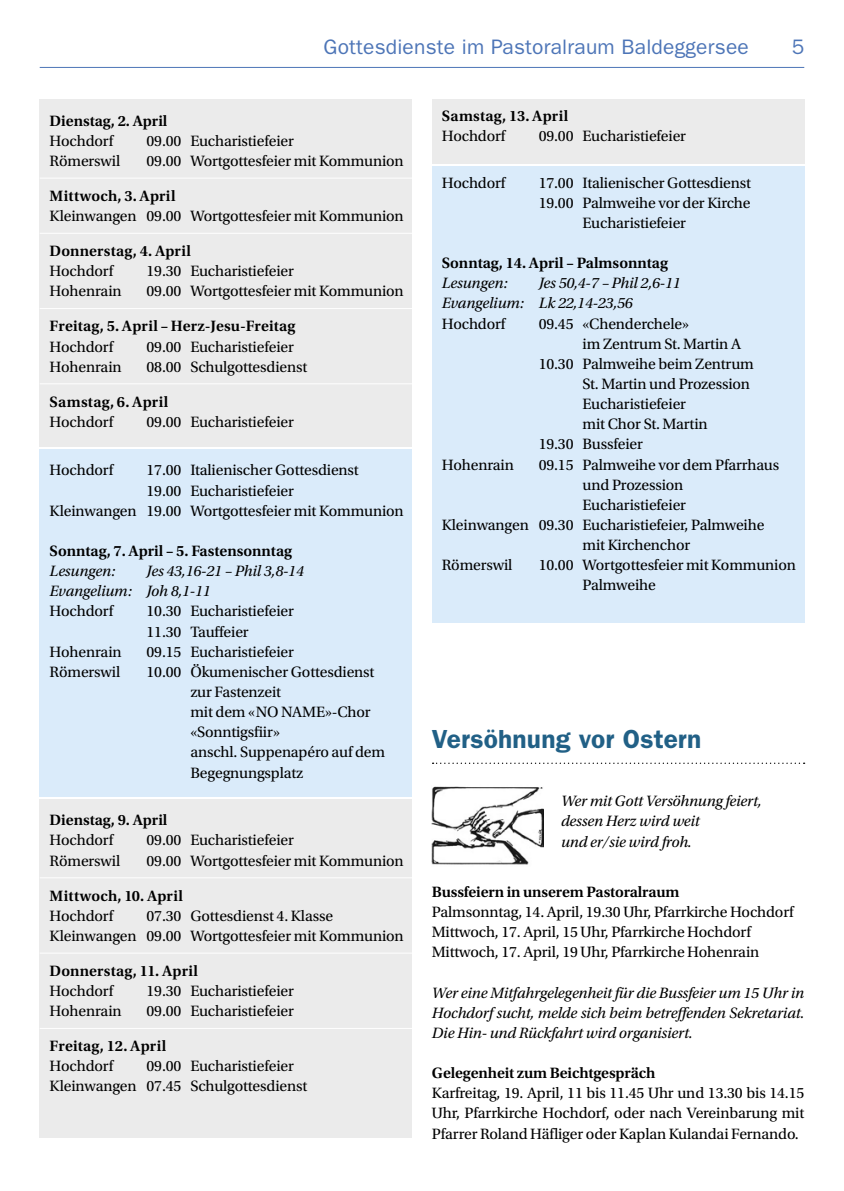
<style>
.page{position:relative;width:844px;height:1191px;background:#fff}
.page>*{position:absolute;margin:0;border:0;box-sizing:border-box;transform-origin:0 0}
.t1{font:600 26.25px "ITC Franklin Gothic Std";letter-spacing:.005em;color:#216086}
.t2{font:21px "ITC Franklin Gothic Std";letter-spacing:.01em;color:#4d75b7}
.t3{font:15.75px/20.1px "Utopia Std";letter-spacing:-.01em;color:#000}
.t4{font:italic 15.75px/20.1px "Utopia Std";letter-spacing:-.01em;color:#000}
.t5{font:600 15.75px "Utopia Std";color:#000}
</style>
<div class="page">
<hr style="left:40px;top:67px;width:764px;height:1px;background:#4d75b7">
<div style="left:40px;top:99px;width:372px;height:347px;background:#ebebeb"></div>
<hr style="left:40px;top:178px;width:372px;height:1px;background:#fff">
<hr style="left:40px;top:233px;width:372px;height:1px;background:#fff">
<hr style="left:40px;top:308px;width:372px;height:1px;background:#fff">
<hr style="left:40px;top:383px;width:372px;height:1px;background:#fff">
<div style="left:432px;top:166px;width:372px;height:457px;background:#daebfa"></div>
<img style="left:432px;top:786px;width:111px;height:79px">
<svg style="left:432px;top:762px;width:372px;height:2px"></svg>
<div style="left:40px;top:449px;width:372px;height:347px;background:#daebfa"></div>
<div style="left:432px;top:99px;width:372px;height:65px;background:#ebebeb"></div>
<div style="left:40px;top:799px;width:372px;height:338px;background:#ebebeb"></div>
<hr style="left:40px;top:877px;width:372px;height:1px;background:#fff">
<hr style="left:40px;top:952px;width:372px;height:1px;background:#fff">
<hr style="left:40px;top:1028px;width:372px;height:1px;background:#fff">
<h2 class="t2" style="left:323px;top:35px;width:427px">Gottesdienste im Pastoralraum Baldeggersee</h2>
<h2 class="t2" style="left:791px;top:35px;width:14px">5</h2>
<p class="t5" style="left:50px;top:112px;width:119px">Dienstag, 2. April</p>
<p class="t3" style="left:50px;top:131px;width:65px">Hochdorf</p>
<p class="t3" style="left:146px;top:131px;width:149px">09.00 Eucharistiefeier</p>
<p class="t3" style="left:50px;top:151px;width:72px">Römerswil</p>
<p class="t3" style="left:146px;top:151px;width:259px">09.00 Wortgottesfeier mit Kommunion</p>
<p class="t5" style="left:50px;top:187px;width:127px">Mittwoch, 3. April</p>
<p class="t3" style="left:50px;top:206px;width:355px">Kleinwangen 09.00 Wortgottesfeier mit Kommunion</p>
<p class="t5" style="left:50px;top:242px;width:143px">Donnerstag, 4. April</p>
<p class="t3" style="left:50px;top:261px;width:65px">Hochdorf</p>
<p class="t3" style="left:146px;top:261px;width:149px">19.30 Eucharistiefeier</p>
<p class="t3" style="left:50px;top:281px;width:73px">Hohenrain</p>
<p class="t3" style="left:146px;top:281px;width:259px">09.00 Wortgottesfeier mit Kommunion</p>
<p class="t5" style="left:50px;top:317px;width:247px">Freitag, 5. April – Herz-Jesu-Freitag</p>
<p class="t3" style="left:50px;top:336px;width:65px">Hochdorf</p>
<p class="t3" style="left:146px;top:336px;width:149px">09.00 Eucharistiefeier</p>
<p class="t3" style="left:50px;top:357px;width:73px">Hohenrain</p>
<p class="t3" style="left:146px;top:357px;width:162px">08.00 Schulgottesdienst</p>
<p class="t5" style="left:50px;top:393px;width:120px">Samstag, 6. April</p>
<p class="t3" style="left:50px;top:412px;width:65px">Hochdorf</p>
<p class="t3" style="left:146px;top:412px;width:149px">09.00 Eucharistiefeier</p>
<p class="t3" style="left:50px;top:460px;width:65px">Hochdorf</p>
<p class="t3" style="left:146px;top:460px;width:214px">17.00 Italienischer Gottesdienst</p>
<p class="t3" style="left:146px;top:481px;width:149px">19.00 Eucharistiefeier</p>
<p class="t3" style="left:50px;top:501px;width:355px">Kleinwangen 19.00 Wortgottesfeier mit Kommunion</p>
<p class="t5" style="left:50px;top:542px;width:244px">Sonntag, 7. April – 5. Fastensonntag</p>
<p class="t4" style="left:50px;top:561px;width:67px">Lesungen:</p>
<p class="t4" style="left:50px;top:561px;width:256px;text-indent:97px">Jes 43,16-21 – Phil 3,8-14<br>Evangelium: Joh 8,1-11</p>
<p class="t3" style="left:50px;top:601px;width:65px">Hochdorf</p>
<p class="t3" style="left:146px;top:601px;width:149px">10.30 Eucharistiefeier<br>11.30 Tauffeier</p>
<p class="t3" style="left:50px;top:642px;width:73px">Hohenrain</p>
<p class="t3" style="left:146px;top:642px;width:149px">09.15 Eucharistiefeier</p>
<p class="t3" style="left:50px;top:662px;width:72px">Römerswil</p>
<p class="t3" style="left:190px;top:662px;width:196px;text-indent:-44px">10.00 Ökumenischer Gottesdienst zur Fastenzeit<br>mit dem «NO NAME»-Chor «Sonntigsfiir»<br>anschl. Suppenapéro auf dem<br>Begegnungsplatz</p>
<p class="t5" style="left:50px;top:811px;width:119px">Dienstag, 9. April</p>
<p class="t3" style="left:50px;top:830px;width:65px">Hochdorf</p>
<p class="t3" style="left:146px;top:830px;width:149px">09.00 Eucharistiefeier</p>
<p class="t3" style="left:50px;top:850px;width:72px">Römerswil</p>
<p class="t3" style="left:146px;top:850px;width:259px">09.00 Wortgottesfeier mit Kommunion</p>
<p class="t5" style="left:50px;top:886px;width:135px">Mittwoch, 10. April</p>
<p class="t3" style="left:50px;top:906px;width:65px">Hochdorf</p>
<p class="t3" style="left:50px;top:906px;width:355px;text-indent:97px">07.30 Gottesdienst 4. Klasse<br>Kleinwangen 09.00 Wortgottesfeier mit Kommunion</p>
<p class="t5" style="left:50px;top:962px;width:150px">Donnerstag, 11. April</p>
<p class="t3" style="left:50px;top:981px;width:65px">Hochdorf</p>
<p class="t3" style="left:146px;top:981px;width:149px">19.30 Eucharistiefeier</p>
<p class="t3" style="left:50px;top:1001px;width:73px">Hohenrain</p>
<p class="t3" style="left:146px;top:1001px;width:149px">09.00 Eucharistiefeier</p>
<p class="t5" style="left:50px;top:1037px;width:118px">Freitag, 12. April</p>
<p class="t3" style="left:50px;top:1056px;width:65px">Hochdorf</p>
<p class="t3" style="left:50px;top:1056px;width:259px;text-indent:97px">09.00 Eucharistiefeier<br>Kleinwangen 07.45 Schulgottesdienst</p>
<p class="t5" style="left:441px;top:107px;width:128px">Samstag, 13. April</p>
<p class="t3" style="left:441px;top:126px;width:65px">Hochdorf</p>
<p class="t3" style="left:538px;top:126px;width:149px">09.00 Eucharistiefeier</p>
<p class="t3" style="left:441px;top:173px;width:65px">Hochdorf</p>
<p class="t3" style="left:538px;top:173px;width:214px">17.00 Italienischer Gottesdienst</p>
<p class="t3" style="left:538px;top:193px;width:213px">19.00 Palmweihe vor der Kirche</p>
<p class="t3" style="left:582px;top:213px;width:105px">Eucharistiefeier</p>
<p class="t5" style="left:441px;top:254px;width:227px">Sonntag, 14. April – Palmsonntag</p>
<p class="t4" style="left:441px;top:273px;width:67px">Lesungen:</p>
<p class="t4" style="left:441px;top:273px;width:240px;text-indent:97px">Jes 50,4-7 – Phil 2,6-11<br>Evangelium: Lk 22,14-23,56</p>
<p class="t3" style="left:441px;top:314px;width:65px">Hochdorf</p>
<p class="t3" style="left:538px;top:314px;width:152px">09.45 «Chenderchele»</p>
<p class="t3" style="left:582px;top:334px;width:160px">im Zentrum St. Martin A</p>
<p class="t3" style="left:538px;top:354px;width:217px">10.30 Palmweihe beim Zentrum</p>
<p class="t3" style="left:582px;top:374px;width:169px">St. Martin und Prozession</p>
<p class="t3" style="left:582px;top:394px;width:105px">Eucharistiefeier</p>
<p class="t3" style="left:582px;top:414px;width:127px">mit Chor St. Martin</p>
<p class="t3" style="left:538px;top:434px;width:106px">19.30 Bussfeier</p>
<p class="t3" style="left:441px;top:454px;width:73px">Hohenrain</p>
<p class="t3" style="left:538px;top:454px;width:242px">09.15 Palmweihe vor dem Pfarrhaus</p>
<p class="t3" style="left:582px;top:475px;width:102px">und Prozession</p>
<p class="t3" style="left:582px;top:495px;width:105px">Eucharistiefeier</p>
<p class="t3" style="left:441px;top:515px;width:324px">Kleinwangen 09.30 Eucharistiefeier, Palmweihe</p>
<p class="t3" style="left:582px;top:535px;width:109px">mit Kirchenchor</p>
<p class="t3" style="left:441px;top:555px;width:72px">Römerswil</p>
<p class="t3" style="left:582px;top:555px;width:215px;text-indent:-44px">10.00 Wortgottesfeier mit Kommunion<br>Palmweihe</p>
<h1 class="t1" style="left:432px;top:723px;width:271px">Versöhnung vor Ostern</h1>
<p class="t4" style="left:561px;top:791px;width:202px">Wer mit Gott Versöhnung feiert, dessen Herz wird weit<br>und er/sie wird froh.</p>
<p class="t5" style="left:432px;top:883px;width:249px">Bussfeiern in unserem Pastoralraum</p>
<p class="t3" style="left:432px;top:902px;width:363px">Palmsonntag, 14. April, 19.30 Uhr, Pfarrkirche Hochdorf<br>Mittwoch, 17. April, 15 Uhr, Pfarrkirche Hochdorf<br>Mittwoch, 17. April, 19 Uhr, Pfarrkirche Hohenrain</p>
<p class="t4" style="left:432px;top:982px;width:374px;text-align:justify">Wer eine Mitfahrgelegenheit für die Bussfeier um 15 Uhr in Hochdorf sucht, melde sich beim betreffenden Sekretariat.<br>Die Hin- und Rückfahrt wird organisiert.</p>
<p class="t5" style="left:432px;top:1064px;width:225px">Gelegenheit zum Beichtgespräch</p>
<p class="t3" style="left:432px;top:1083px;width:374px;text-align:justify">Karfreitag, 19. April, 11 bis 11.45 Uhr und 13.30 bis 14.15<br>Uhr, Pfarrkirche Hochdorf, oder nach Vereinbarung mit Pfarrer Roland Häfliger oder Kaplan Kulandai Fernando.</p>
</div>
